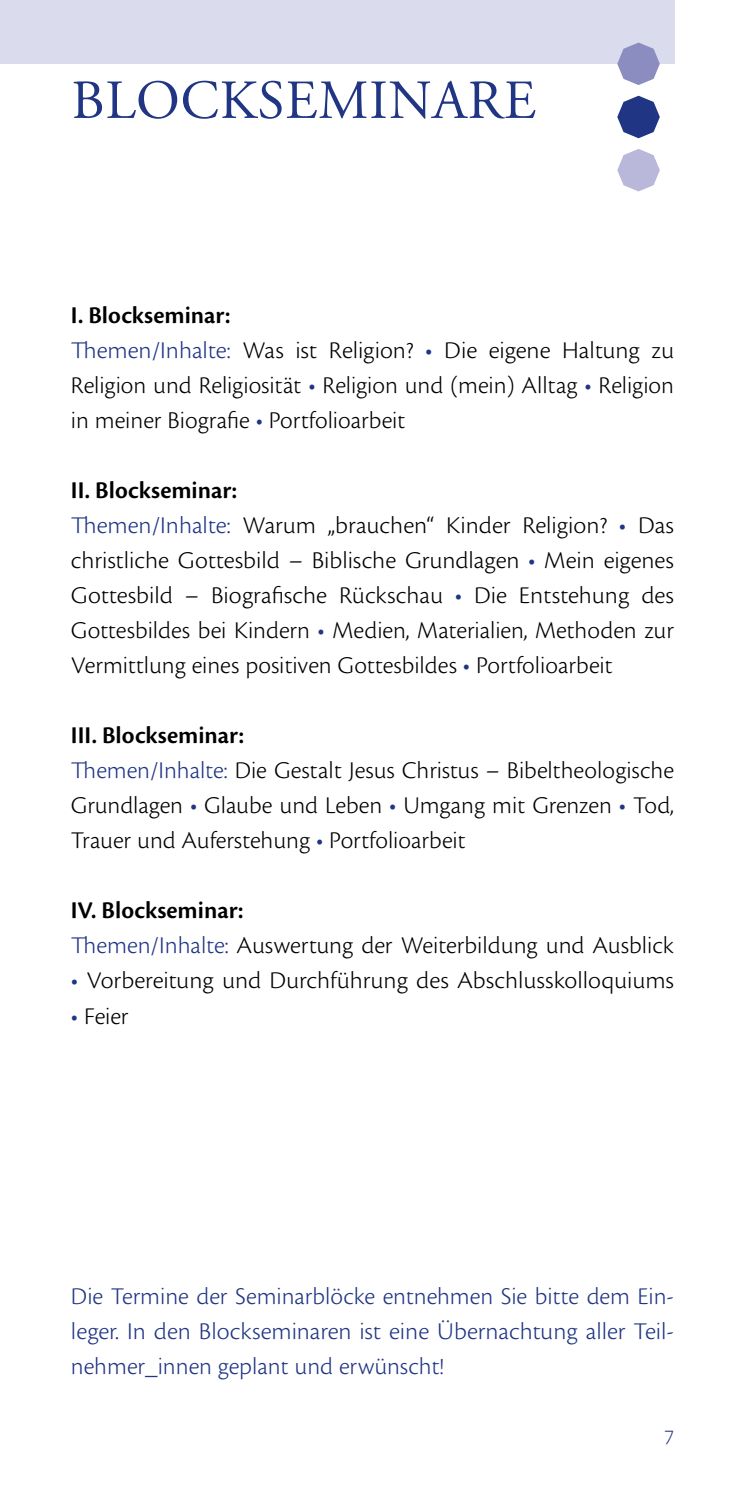
<style>
.page{position:relative;width:745px;height:1489px;background:#fff}
.page>*{position:absolute;margin:0;border:0;box-sizing:border-box;transform-origin:0 0}
.t1{font:55px "Adobe Garamond Pro";letter-spacing:.015em;color:#203584}
.t2{font:25px/35px "Cronos Pro Lt Capt";color:#000;text-align:justify}
.t3{font:25px/35px "Cronos Pro Lt Capt";color:#203584;text-align:justify}
.t4{font:600 25px "Cronos Pro";color:#000}
.t5{font:300 22.5px "Cronos Pro";color:#203584}
.s1{color:#203584}
</style>
<div class="page">
<div style="left:0;top:0;width:673px;height:64px;background:#dbdbee"></div>
<svg style="left:617px;top:43px;width:42px;height:42px"></svg>
<svg style="left:617px;top:96px;width:42px;height:42px"></svg>
<svg style="left:617px;top:149px;width:42px;height:42px"></svg>
<h1 class="t1" style="left:71px;top:67px;width:466px">BLOCKSEMINARE</h1>
<p class="t4" style="left:71px;top:301px;width:161px">I. Blockseminar:</p>
<p class="t2" style="left:71px;top:333px;width:604px"><span class="s1">Themen/Inhalte:</span> Was ist Religion? <span class="s1">•</span> Die eigene Haltung zu Religion und Religiosität <span class="s1">•</span> Religion und (mein) Alltag <span class="s1">•</span> Religion in meiner Biografie <span class="s1">•</span> Portfolioarbeit</p>
<p class="t4" style="left:71px;top:476px;width:167px">II. Blockseminar:</p>
<p class="t2" style="left:71px;top:508px;width:604px"><span class="s1">Themen/Inhalte:</span> Warum „brauchen“ Kinder Religion? <span class="s1">•</span> Das christliche Gottesbild – Biblische Grundlagen <span class="s1">•</span> Mein eigenes Gottesbild – Biografische Rückschau <span class="s1">•</span> Die Entstehung des Gottesbildes bei Kindern <span class="s1">•</span> Medien, Materialien, Methoden zur Vermittlung eines positiven Gottesbildes <span class="s1">•</span> Portfolioarbeit</p>
<p class="t4" style="left:71px;top:721px;width:174px">III. Blockseminar:</p>
<p class="t2" style="left:71px;top:753px;width:604px"><span class="s1">Themen/Inhalte:</span> Die Gestalt Jesus Christus – Bibeltheologische Grundlagen <span class="s1">•</span> Glaube und Leben <span class="s1">•</span> Umgang mit Grenzen <span class="s1">•</span> Tod, Trauer und Auferstehung <span class="s1">•</span> Portfolioarbeit</p>
<p class="t4" style="left:71px;top:896px;width:174px">IV. Blockseminar:</p>
<p class="t2" style="left:71px;top:928px;width:604px"><span class="s1">Themen/Inhalte:</span> Auswertung der Weiterbildung und Ausblick</p>
<p class="t2" style="left:71px;top:963px;width:604px"><span class="s1">•</span> Vorbereitung und Durchführung des Abschlusskolloquiums</p>
<p class="t2" style="left:71px;top:998px;width:59px"><span class="s1">•</span> Feier</p>
<p class="t3" style="left:71px;top:1278px;width:604px">Die Termine der Seminarblöcke entnehmen Sie bitte dem Ein&shy;leger. In den Blockseminaren ist eine Übernachtung aller Teil&shy;nehmer_innen geplant und erwünscht!</p>
<p class="t5" style="left:663px;top:1423px;width:11px">7</p>
</div>
